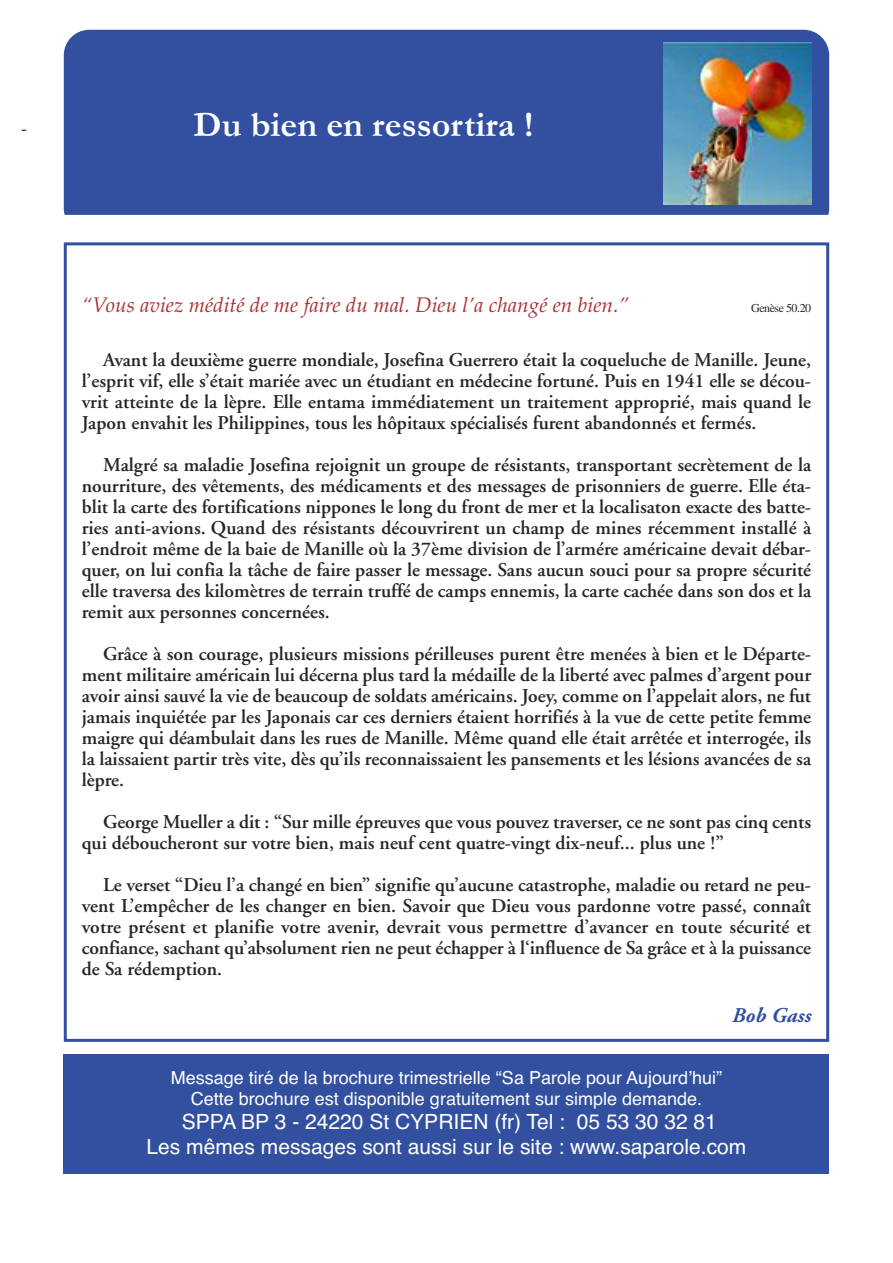
<style>
.page{position:relative;width:893px;height:1263px;background:#fff}
.page>*{position:absolute;margin:0;border:0;box-sizing:border-box;transform-origin:0 0}
.t1{font:700 36px "Garamond";color:#fff}
.t2{font:21px/25.2px "Helvetica";color:#fff;text-align:center}
.t3{font:italic 21px "Palatino";color:#ac2d31}
.t4{font:21px "Adobe Garamond Bold Italic Os F";color:#32509f}
.t5{font:600 19.5px/21px "Adobe Garamond";color:#272627;text-align:justify}
.t6{font:18px/21.6px "Helvetica";color:#fff;text-align:center}
.t7{font:600 18px "Adobe Garamond";color:#272627}
.t8{font:12px "Times";letter-spacing:-.04em;color:#272627}
.s1{font-family:"Garamond";font-weight:700;font-size:36px;color:#fff}
</style>
<div class="page">
<div style="left:64px;top:30px;width:765px;height:204px;background:#32509f;border-radius:26px"></div>
<img style="left:663px;top:43px;width:149px;height:161px">
<div style="left:64px;top:242px;width:765px;height:800px;border:3px solid #32509f"></div>
<div style="left:64px;top:1054px;width:765px;height:120px;background:#32509f"></div>
<div style="left:64px;top:215px;width:786px;height:21px;background:#fff"></div>
<p class="t7" style="left:21px;top:121px;width:7px">-</p>
<h1 class="t1" style="left:194px;top:102px;width:341px">Du bien en ressortira !</h1>
<p class="t3" style="left:82px;top:293px;width:549px">“Vous aviez médité de me faire du mal. Dieu l’a changé en bien.”</p>
<p class="t8" style="left:751px;top:304px;width:62px">Genèse 50.20</p>
<p class="t5" style="left:82px;top:351px;width:731px;text-indent:21px">Avant la deuxième guerre mondiale, Josefina Guerrero était la coqueluche de Manille. Jeune, l’esprit vif, elle s’était mariée avec un étudiant en médecine fortuné. Puis en 1941 elle se décou&shy;vrit atteinte de la lèpre. Elle entama immédiatement un traitement approprié, mais quand le Japon envahit les Philippines, tous les hôpitaux spécialisés furent abandonnés et fermés.</p>
<p class="t5" style="left:82px;top:456px;width:731px;text-indent:21px">Malgré sa maladie Josefina rejoignit un groupe de résistants, transportant secrètement de la nourriture, des vêtements, des médicaments et des messages de prisonniers de guerre. Elle éta&shy;blit la carte des fortifications nippones le long du front de mer et la localisaton exacte des batte&shy;ries anti-avions. Quand des résistants découvrirent un champ de mines récemment installé à l’endroit même de la baie de Manille où la 37ème division de l’armére américaine devait débar&shy;quer, on lui confia la tâche de faire passer le message. Sans aucun souci pour sa propre sécurité elle traversa des kilomètres de terrain truffé de camps ennemis, la carte cachée dans son dos et la remit aux personnes concernées.</p>
<p class="t5" style="left:82px;top:645px;width:731px;text-indent:21px">Grâce à son courage, plusieurs missions périlleuses purent être menées à bien et le Départe&shy;ment militaire américain lui décerna plus tard la médaille de la liberté avec palmes d’argent pour avoir ainsi sauvé la vie de beaucoup de soldats américains. Joey, comme on l’appelait alors, ne fut jamais inquiétée par les Japonais car ces derniers étaient horrifiés à la vue de cette petite femme maigre qui déambulait dans les rues de Manille. Même quand elle était arrêtée et interrogée, ils la laissaient partir très vite, dès qu’ils reconnaissaient les pansements et les lésions avancées de sa lèpre.</p>
<p class="t5" style="left:82px;top:813px;width:731px;text-indent:21px">George Mueller a dit : “Sur mille épreuves que vous pouvez traverser, ce ne sont pas cinq cents qui déboucheront sur votre bien, mais neuf cent quatre-vingt dix-neuf... plus une !”</p>
<p class="t5" style="left:82px;top:876px;width:731px;text-indent:21px">Le verset “Dieu l’a changé en bien” signifie qu’aucune catastrophe, maladie ou retard ne peu&shy;vent L’empêcher de les changer en bien. Savoir que Dieu vous pardonne votre passé, connaît votre présent et planifie votre avenir, devrait vous permettre d’avancer en toute sécurité et confiance, sachant qu’absolument rien ne peut échapper à l‘influence de Sa grâce et à la puissance de Sa rédemption.<span class="s1">ccès !</span></p>
<p class="t4" style="left:732px;top:1007px;width:80px">Bob Gass</p>
<p class="t6" style="left:171px;top:1067px;width:553px">Message tiré de la brochure trimestrielle “Sa Parole pour Aujourdʼhui”<br>Cette brochure est disponible gratuitement sur simple demande.</p>
<p class="t2" style="left:146px;top:1109px;width:601px">SPPA BP 3 - 24220 St CYPRIEN (fr) Tel : 05 53 30 32 81<br>Les mêmes messages sont aussi sur le site : www.saparole.com</p>
</div>
